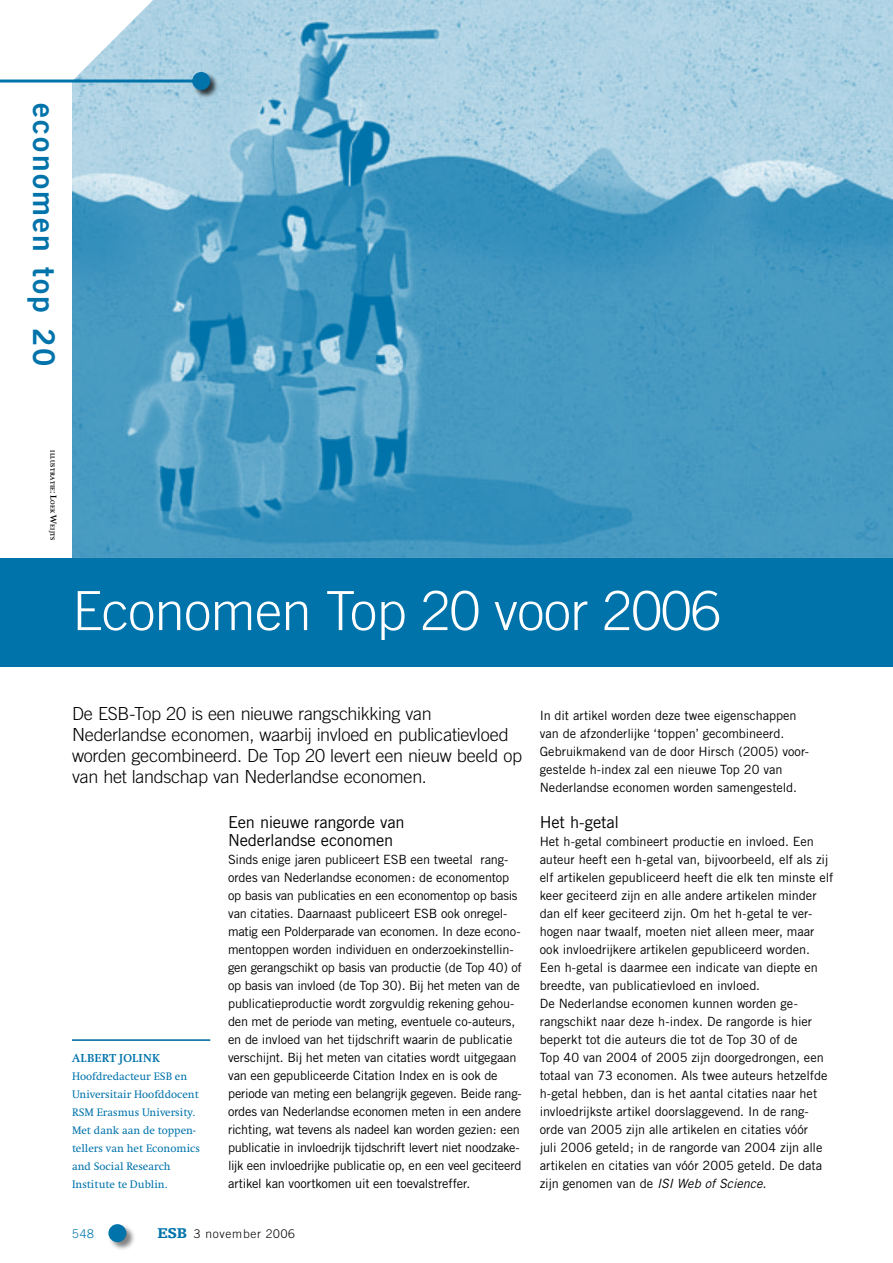
<style>
.page{position:relative;width:893px;height:1263px;background:#fff}
.page>*{position:absolute;margin:0;border:0;box-sizing:border-box;transform-origin:0 0}
.t1{font:300 54px "Trade Gothic";letter-spacing:-.01em;color:#fff}
.t2{font:30px "Trade Gothic Bold Two";letter-spacing:.075em;color:#0073aa}
.t3{font:300 18px/21px "Trade Gothic";letter-spacing:-.015em;color:#000}
.t4{font:16.5px/18px "Trade Gothic";letter-spacing:-.01em;color:#000}
.t5{font:12.75px/18px "Trade Gothic";letter-spacing:-.01em;color:#000}
.t6{font:300 12px "Trade Gothic";letter-spacing:.06em;color:#000}
.t7{font:700 12px "Swift";letter-spacing:.025em;color:#0073aa}
.t8{font:300 12px "Trade Gothic";color:#0073aa}
.t9{font:11.25px/18px "Swift";color:#0073aa}
.t10{font:700 6.3px "Swift";letter-spacing:.05em;color:#000}
.s1{font-size:9px}
.s2{font-family:"Egyptienne F";font-weight:900;font-size:15px;color:#0073aa}
.s3{font-style:italic}
</style>
<div class="page">
<div style="left:107px;top:1223px;width:29px;height:29px;background:#000;opacity:.5"></div>
<div style="left:108px;top:1224px;width:18px;height:18px;background:#0073aa;border-radius:50%"></div>
<img style="left:72px;top:0;width:821px;height:558px">
<svg style="left:0;top:0;width:166px;height:80px"></svg>
<div style="left:191px;top:71px;width:29px;height:29px;background:#000;opacity:.75"></div>
<div style="left:192px;top:72px;width:18px;height:18px;background:#0073aa;border-radius:50%"></div>
<hr style="left:0;top:80px;width:193px;height:3px;background:#0073aa">
<hr style="left:72px;top:1039px;width:138px;height:2px;background:#0073aa">
<div style="left:0;top:558px;width:893px;height:108px;background:#0073aa"></div>
<h2 class="t2" style="left:62px;top:103px;width:265px;rotate:90deg">economen top 20</h2>
<p class="t10" style="left:56px;top:450px;width:91px;rotate:90deg">illustratie<span class="s1">: L</span>oek <span class="s1">W</span>eijts</p>
<h1 class="t1" style="left:72px;top:579px;width:650px">Economen Top 20 voor 2006</h1>
<h3 class="t3" style="left:72px;top:703px;width:452px">De ESB-Top 20 is een nieuwe rangschikking van Nederlandse economen, waarbij invloed en publicatievloed worden gecombineerd. De Top 20 levert een nieuw beeld op van het landschap van Nederlandse economen.</h3>
<p class="t7" style="left:72px;top:1052px;width:89px">ALBERT JOLINK</p>
<p class="t9" style="left:72px;top:1068px;width:129px">Hoofdredacteur ESB en<br>Universitair Hoofddocent<br>RSM Erasmus University.<br>Met dank aan de toppen&shy;tellers van het Economics and Social Research<br>Institute te Dublin.</p>
<p class="t4" style="left:228px;top:813px;width:178px">Een nieuwe rangorde van<br>Nederlandse economen</p>
<p class="t5" style="left:228px;top:850px;width:295px">Sinds enige jaren publiceert ESB een tweetal rang&shy;ordes van Nederlandse economen: de economentop op basis van publicaties en een economentop op basis van citaties. Daarnaast publiceert ESB ook onregel&shy;matig een Polderparade van economen. In deze econo&shy;mentoppen worden individuen en onderzoekinstellin&shy;gen gerangschikt op basis van productie (de Top 40) of op basis van invloed (de Top 30). Bij het meten van de publicatieproductie wordt zorgvuldig rekening gehou&shy;den met de periode van meting, eventuele co-auteurs, en de invloed van het tijdschrift waarin de publicatie verschijnt. Bij het meten van citaties wordt uitgegaan van een gepubliceerde Citation Index en is ook de periode van meting een belangrijk gegeven. Beide rang&shy;ordes van Nederlandse economen meten in een andere richting, wat tevens als nadeel kan worden gezien: een publicatie in invloedrijk tijdschrift levert niet noodzake&shy;lijk een invloedrijke publicatie op, en een veel geciteerd artikel kan voortkomen uit een toevalstreffer.</p>
<p class="t8" style="left:72px;top:1226px;width:23px">548</p>
<p class="t6" style="left:157px;top:1226px;width:139px"><span class="s2">ESB</span> 3 november 2006</p>
<p class="t5" style="left:540px;top:706px;width:271px">In dit artikel worden deze twee eigenschappen van de afzonderlijke ‘toppen’ gecombineerd.<br>Gebruikmakend van de door Hirsch (2005) voor&shy;gestelde h-index zal een nieuwe Top 20 van Nederlandse economen worden samengesteld.</p>
<p class="t4" style="left:540px;top:813px;width:81px">Het h-getal</p>
<p class="t5" style="left:540px;top:832px;width:295px">Het h-getal combineert productie en invloed. Een auteur heeft een h-getal van, bijvoorbeeld, elf als zij elf artikelen gepubliceerd heeft die elk ten minste elf keer geciteerd zijn en alle andere artikelen minder dan elf keer geciteerd zijn. Om het h-getal te ver&shy;hogen naar twaalf, moeten niet alleen meer, maar ook invloedrijkere artikelen gepubliceerd worden.<br>Een h-getal is daarmee een indicate van diepte en breedte, van publicatievloed en invloed.<br>De Nederlandse economen kunnen worden ge&shy;rangschikt naar deze h-index. De rangorde is hier beperkt tot die auteurs die tot de Top 30 of de<br>Top 40 van 2004 of 2005 zijn doorgedrongen, een totaal van 73 economen. Als twee auteurs hetzelfde h-getal hebben, dan is het aantal citaties naar het invloedrijkste artikel doorslaggevend. In de rang&shy;orde van 2005 zijn alle artikelen en citaties vóór<br>juli 2006 geteld; in de rangorde van 2004 zijn alle artikelen en citaties van vóór 2005 geteld. De data zijn genomen van de <span class="s3">ISI Web of Science.</span></p>
</div>
